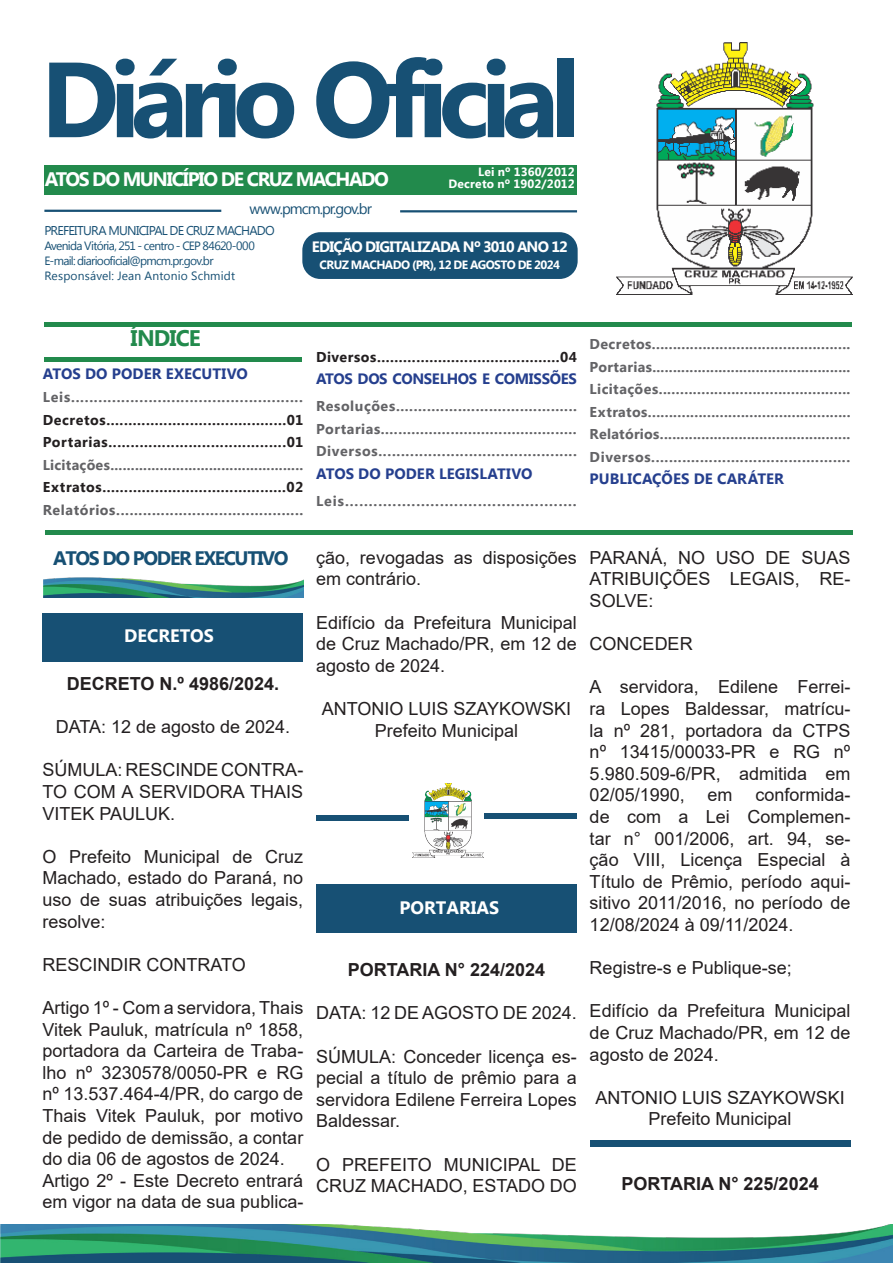
<style>
.page{position:relative;width:893px;height:1263px;background:#fff}
.page>*{position:absolute;margin:0;border:0;box-sizing:border-box;transform-origin:0 0}
.t1{font:700 106.5px "Myanmar Text";letter-spacing:-.085em;color:#175074}
.t2{font:700 22.5px "Myanmar Text";letter-spacing:-.04em;color:#228a4c}
.t3{font:700 19.5px "Myanmar Text";letter-spacing:-.075em;color:#fff}
.t4{font:700 19.5px "Myanmar Text";letter-spacing:-.07em;color:#175074}
.t5{font:18px/21.6px "Arial";color:#231f20;text-align:justify}
.t6{font:700 18px "Arial";color:#231f20}
.t7{font:700 18px "Myanmar Text";color:#fff}
.t8{font:700 15px "Myanmar Text";color:#253f8e}
.t9{font:700 15px "Myanmar Text";letter-spacing:-.05em;color:#fff}
.t10{font:700 15px "Myanmar Text";letter-spacing:-.025em;color:#253f8e}
.t11{font:15px "Myanmar Text";letter-spacing:-.065em;color:#175074}
.t12{font:700 14.25px/22.5px "Myanmar Text";letter-spacing:.03em;color:#636366}
.t13{font:700 14.25px "Myanmar Text";letter-spacing:.04em;color:#231f20}
.t14{font:700 14.25px "Myanmar Text";letter-spacing:.05em;color:#636366}
.t15{font:700 14.25px "Myanmar Text";letter-spacing:.04em;color:#616164}
.t16{font:12.75px "Myanmar Text";letter-spacing:-.06em;color:#175074}
.t17{font:12px "Myanmar Text";letter-spacing:-.055em;color:#175074}
.t18{font:700 12px "Myanmar Text";letter-spacing:-.05em;color:#fff}
.t19{font:12px "Myanmar Text";letter-spacing:.01em;color:#175074}
.t20{font:700 12px "Myanmar Text";letter-spacing:.015em;color:#fff}
.t21{font:700 12px "Myanmar Text";letter-spacing:-.01em;color:#fff}
</style>
<div class="page">
<img style="left:616px;top:42px;width:236px;height:252px">
<div style="left:44px;top:165px;width:533px;height:29px;background:#228a4c"></div>
<hr style="left:44px;top:210px;width:177px;height:2px;background:#175074">
<hr style="left:400px;top:210px;width:177px;height:2px;background:#175074">
<div style="left:302px;top:232px;width:276px;height:47px;background:#175074;border-radius:18px"></div>
<hr style="left:44px;top:322px;width:808px;height:4px;background:#228a4c">
<div style="left:45px;top:530px;width:808px;height:5px;background:#228a4c"></div>
<div style="left:44px;top:357px;width:258px;height:5px;background:#228a4c"></div>
<img style="left:0;top:1224px;width:893px;height:39px">
<img style="left:43px;top:577px;width:260px;height:20px">
<div style="left:43px;top:613px;width:260px;height:49px;background:#175074"></div>
<svg style="left:316px;top:816px;width:93px;height:5px"></svg>
<img style="left:413px;top:783px;width:70px;height:74px">
<svg style="left:484px;top:813px;width:93px;height:5px"></svg>
<div style="left:316px;top:884px;width:261px;height:49px;background:#175074"></div>
<div style="left:590px;top:1140px;width:260px;height:7px;background:#175074"></div>
<p class="t1" style="left:41px;top:38px;width:541px">Diário Oficial</p>
<p class="t3" style="left:45px;top:168px;width:346px">ATOS DO MUNICÍPIO DE CRUZ MACHADO</p>
<p class="t21" style="left:478px;top:164px;width:98px">Lei nº 1360/2012</p>
<p class="t20" style="left:448px;top:176px;width:128px">Decreto nº 1902/2012</p>
<p class="t11" style="left:249px;top:200px;width:124px">www.pmcm.pr.gov.br</p>
<p class="t16" style="left:44px;top:223px;width:232px">PREFEITURA MUNICIPAL DE CRUZ MACHADO</p>
<p class="t17" style="left:44px;top:239px;width:212px">Avenida Vitória, 251 - centro - CEP 84620-000</p>
<p class="t17" style="left:44px;top:254px;width:171px">E-mail: diariooficial@pmcm.pr.gov.br</p>
<p class="t19" style="left:44px;top:269px;width:192px">Responsável: Jean Antonio Schmidt</p>
<p class="t9" style="left:312px;top:238px;width:257px">EDIÇÃO DIGITALIZADA Nº 3010 ANO 12</p>
<p class="t18" style="left:320px;top:258px;width:242px">CRUZ MACHADO (PR), 12 DE AGOSTO DE 2024</p>
<p class="t2" style="left:131px;top:325px;width:72px">ÍNDICE</p>
<p class="t8" style="left:43px;top:365px;width:207px">ATOS DO PODER EXECUTIVO</p>
<p class="t12" style="left:43px;top:386px;width:262px">Leis...................................................</p>
<p class="t13" style="left:43px;top:411px;width:262px">Decretos.........................................01</p>
<p class="t13" style="left:43px;top:434px;width:262px">Portarias........................................01</p>
<p class="t12" style="left:43px;top:453px;width:262px">Licitações...............................................</p>
<p class="t13" style="left:43px;top:479px;width:262px">Extratos..........................................02</p>
<p class="t15" style="left:43px;top:501px;width:262px">Relatórios..........................................</p>
<p class="t13" style="left:316px;top:348px;width:263px">Diversos..........................................04</p>
<p class="t10" style="left:316px;top:370px;width:262px">ATOS DOS CONSELHOS E COMISSÕES</p>
<p class="t12" style="left:316px;top:395px;width:262px">Resoluções.........................................<br>Portarias.............................................</p>
<p class="t14" style="left:316px;top:443px;width:262px">Diversos............................................</p>
<p class="t8" style="left:316px;top:465px;width:218px">ATOS DO PODER LEGISLATIVO</p>
<p class="t12" style="left:316px;top:489px;width:262px">Leis.................................................</p>
<p class="t12" style="left:590px;top:333px;width:262px">Decretos...............................................</p>
<p class="t12" style="left:590px;top:356px;width:262px">Portarias................................................</p>
<p class="t12" style="left:590px;top:378px;width:262px">Licitações.............................................</p>
<p class="t12" style="left:590px;top:401px;width:263px">Extratos................................................</p>
<p class="t12" style="left:590px;top:423px;width:262px">Relatórios..............................................</p>
<p class="t12" style="left:590px;top:446px;width:262px">Diversos.............................................</p>
<p class="t8" style="left:590px;top:470px;width:196px">PUBLICAÇÕES DE CARÁTER</p>
<p class="t4" style="left:53px;top:547px;width:237px">ATOS DO PODER EXECUTIVO</p>
<p class="t7" style="left:124px;top:625px;width:91px">DECRETOS</p>
<p class="t6" style="left:67px;top:671px;width:214px">DECRETO N.º 4986/2024.</p>
<p class="t5" style="left:56px;top:716px;width:236px">DATA: 12 de agosto de 2024.</p>
<p class="t5" style="left:43px;top:759px;width:262px">SÚMULA: RESCINDE CONTRA-TO COM A SERVIDORA THAIS VITEK PAULUK.</p>
<p class="t5" style="left:43px;top:845px;width:262px">O Prefeito Municipal de Cruz Machado, estado do Paraná, no uso de suas atribuições legais, resolve:</p>
<p class="t5" style="left:43px;top:953px;width:205px">RESCINDIR CONTRATO</p>
<p class="t5" style="left:43px;top:997px;width:262px">Artigo 1º - Com a servidora, Thais Vitek Pauluk, matrícula nº 1858, portadora da Carteira de Traba&shy;lho nº 3230578/0050-PR e RG nº 13.537.464-4/PR, do cargo de Thais Vitek Pauluk, por motivo de pedido de demissão, a contar do dia 06 de agostos de 2024.</p>
<p class="t5" style="left:43px;top:1169px;width:262px">Artigo 2º - Este Decreto entrará em vigor na data de sua publica-</p>
<p class="t5" style="left:316px;top:546px;width:262px">ção, revogadas as disposições em contrário.</p>
<p class="t5" style="left:316px;top:611px;width:262px">Edifício da Prefeitura Municipal de Cruz Machado/PR, em 12 de agosto de 2024.</p>
<p class="t5" style="left:322px;top:698px;width:251px">ANTONIO LUIS SZAYKOWSKI</p>
<p class="t5" style="left:375px;top:719px;width:145px">Prefeito Municipal</p>
<p class="t7" style="left:399px;top:897px;width:101px">PORTARIAS</p>
<p class="t6" style="left:348px;top:957px;width:199px">PORTARIA N° 224/2024</p>
<p class="t5" style="left:316px;top:1002px;width:262px">DATA: 12 DE AGOSTO DE 2024.</p>
<p class="t5" style="left:316px;top:1045px;width:262px">SÚMULA: Conceder licença es&shy;pecial a título de prêmio para a servidora Edilene Ferreira Lopes Baldessar.</p>
<p class="t5" style="left:316px;top:1153px;width:262px">O PREFEITO MUNICIPAL DE<br>CRUZ MACHADO, ESTADO DO</p>
<p class="t5" style="left:590px;top:546px;width:262px">PARANÁ, NO USO DE SUAS ATRIBUIÇÕES LEGAIS, RE-SOLVE:</p>
<p class="t5" style="left:590px;top:633px;width:104px">CONCEDER</p>
<p class="t5" style="left:590px;top:676px;width:262px">A servidora, Edilene Ferrei&shy;ra Lopes Baldessar, matrícu&shy;la nº 281, portadora da CTPS nº 13415/00033-PR e RG nº 5.980.509-6/PR, admitida em 02/05/1990,</p>
<p class="t5" style="left:590px;top:784px;width:262px;text-indent:166px">conformida&shy;de com a Lei Complemen&shy;tar n° 001/2006, art. 94, se&shy;ção VIII, Licença Especial à Título de Prêmio, período aqui&shy;sitivo 2011/2016, no período de 12/08/2024 à 09/11/2024.</p>
<p class="t5" style="left:590px;top:957px;width:204px">Registre-s e Publique-se;</p>
<p class="t5" style="left:590px;top:1000px;width:262px">Edifício da Prefeitura Municipal de Cruz Machado/PR, em 12 de agosto de 2024.</p>
<p class="t5" style="left:595px;top:1086px;width:251px">ANTONIO LUIS SZAYKOWSKI</p>
<p class="t5" style="left:648px;top:1108px;width:145px">Prefeito Municipal</p>
<p class="t5" style="left:708px;top:784px;width:27px">em</p>
<p class="t6" style="left:621px;top:1171px;width:199px">PORTARIA N° 225/2024</p>
</div>
